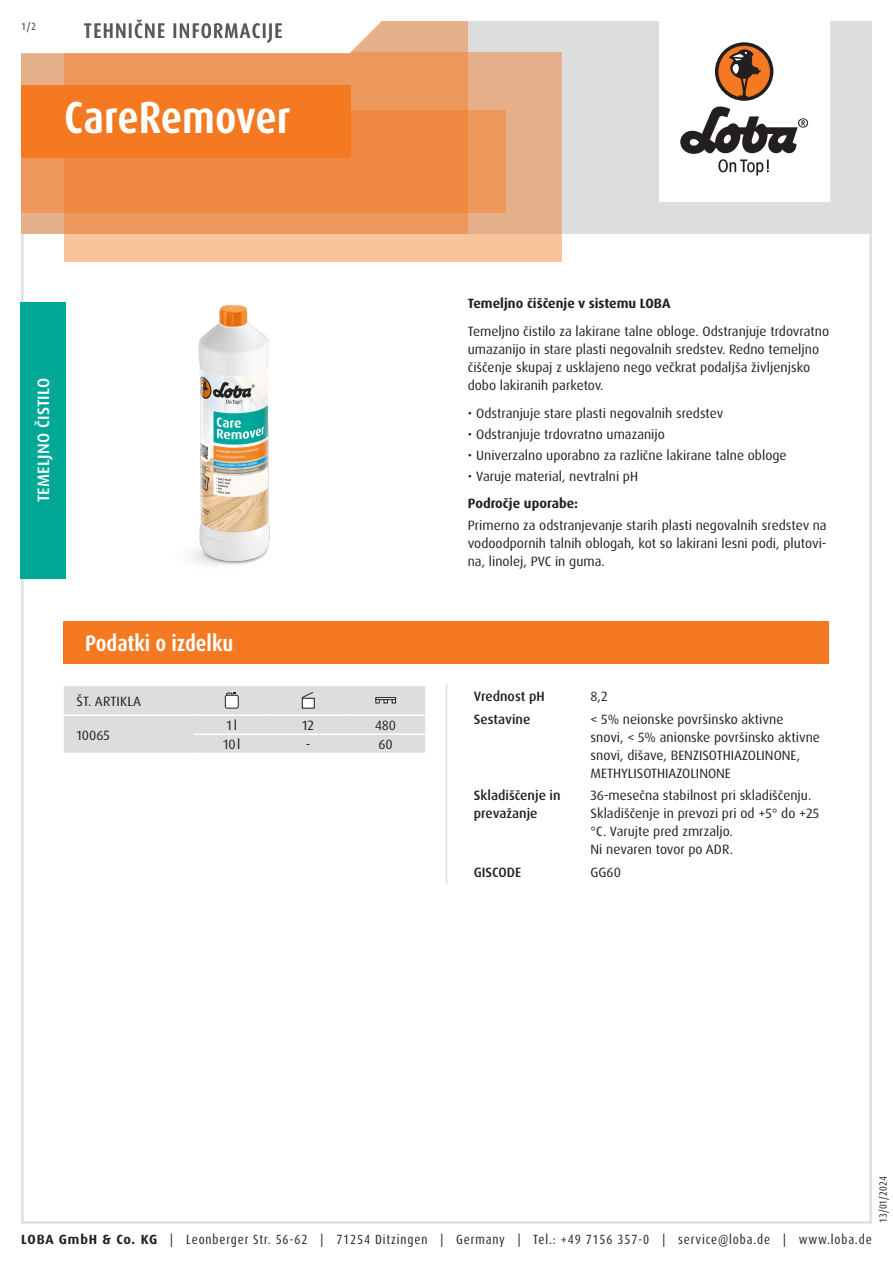
<style>
.page{position:relative;width:893px;height:1263px;background:#fff}
.page>*{position:absolute;margin:0;border:0;box-sizing:border-box;transform-origin:0 0}
.Produktname_weiss{font:700 condensed 45px "Dax Pro";color:#fff}
.Abschnitt{font:700 condensed 22.5px "Dax Pro";color:#fff}
.TI{font:500 condensed 21px "Dax Pro";letter-spacing:.06em;color:#57585a}
.Produktart_Reinigung-Pflege{font:500 16.5px "Dax Pro";letter-spacing:.01em;color:#fff}
.Text{font:13.5px/18px "Dax Pro";color:#231f20}
.Text_ohne_Silbentrennung{font:13.5px/18px "Dax Pro";color:#231f20}
.Text_Medium{font:500 13.5px/18px "Dax Pro";color:#231f20}
.Text_Bold{font:700 13.5px "Dax Pro";color:#231f20}
.Text_zentriert{font:13.5px "Dax Pro";color:#231f20}
.Text_Großbuchstaben{font:13.5px "Dax Pro";letter-spacing:.01em;color:#231f20}
.t1{font:condensed 13.35px "Dax Pro";letter-spacing:.065em;color:#231f20}
.t2{font:condensed 10.5px "Dax Pro";color:#231f20}
.t3{font:500 condensed 10.5px "Dax Pro";color:#57585a}
.s1{font-weight:700;font-stretch:normal}
</style>
<div class="page">
<hr style="left:446px;top:685px;width:1px;height:198px;background:#dcdddf">
<svg style="left:64px;top:686px;width:361px;height:67px;background:#dcdddf"></svg>
<div style="left:375px;top:697px;width:21px;height:3px;border:1px solid #231f20"></div>
<div style="left:64px;top:621px;width:765px;height:42px;background:#f47921"></div>
<img style="left:191px;top:305px;width:79px;height:260px">
<div style="left:20px;top:302px;width:46px;height:276px;background:#00a895"></div>
<div style="left:21px;top:21px;width:851px;height:213px;background:#dcdddf"></div>
<div style="left:659px;top:0;width:170px;height:202px;background:#fff"></div>
<svg style="left:680px;top:106px;width:128px;height:70px"></svg>
<div style="left:715px;top:42px;width:58px;height:59px;background:#231f20;border-radius:50%"></div>
<svg style="left:718px;top:45px;width:52px;height:52px"></svg>
<div style="left:64px;top:52px;width:497px;height:209px;background:linear-gradient(to right,#fec79f,#efb992)"></div>
<div style="left:21px;top:111px;width:485px;height:102px;background:#ec975b"></div>
<svg style="left:21px;top:21px;width:447px;height:213px;background:#ed9150"></svg>
<svg style="left:21px;top:21px;width:411px;height:34px;background:#faede4"></svg>
<div style="left:21px;top:85px;width:330px;height:72px;background:#f47921"></div>
<p class="t3" style="left:21px;top:19px;width:16px">1/2</p>
<p class="TI" style="left:84px;top:17px;width:200px">TEHNIČNE INFORMACIJE</p>
<p class="Produktname_weiss" style="left:64px;top:89px;width:228px">CareRemover</p>
<p class="Produktart_Reinigung-Pflege" style="left:33px;top:502px;width:126px;rotate:-90deg">TEMELJNO ČISTILO</p>
<p class="Abschnitt" style="left:85px;top:629px;width:150px">Podatki o izdelku</p>
<p class="Text_Großbuchstaben" style="left:77px;top:692px;width:66px">ŠT. ARTIKLA</p>
<p class="Text" style="left:77px;top:726px;width:35px">10065</p>
<p class="Text_zentriert" style="left:227px;top:717px;width:12px">1l</p>
<p class="Text_zentriert" style="left:302px;top:717px;width:13px">12</p>
<p class="Text_zentriert" style="left:375px;top:717px;width:22px">480</p>
<p class="Text_zentriert" style="left:223px;top:736px;width:19px">10l</p>
<p class="Text_zentriert" style="left:306px;top:736px;width:6px">-</p>
<p class="Text_zentriert" style="left:378px;top:736px;width:16px">60</p>
<p class="Text_Bold" style="left:468px;top:295px;width:204px">Temeljno čiščenje v sistemu LOBA</p>
<p class="Text" style="left:468px;top:323px;width:363px">Temeljno čistilo za lakirane talne obloge. Odstranjuje trdovratno umazanijo in stare plasti negovalnih sredstev. Redno temeljno čiščenje skupaj z usklajeno nego večkrat podaljša življenjsko dobo lakiranih parketov.</p>
<p class="Text" style="left:468px;top:404px;width:257px">• Odstranjuje stare plasti negovalnih sredstev</p>
<p class="Text" style="left:468px;top:425px;width:199px">• Odstranjuje trdovratno umazanijo</p>
<p class="Text" style="left:468px;top:446px;width:320px">• Univerzalno uporabno za različne lakirane talne obloge</p>
<p class="Text" style="left:468px;top:467px;width:172px">• Varuje material, nevtralni pH</p>
<p class="Text_Bold" style="left:468px;top:495px;width:112px">Področje uporabe:</p>
<p class="Text" style="left:468px;top:516px;width:360px;text-align:justify">Primerno za odstranjevanje starih plasti negovalnih sredstev na vodoodpornih talnih oblogah, kot so lakirani lesni podi, plutovi&shy;na, linolej, PVC in guma.</p>
<p class="Text_Medium" style="left:474px;top:688px;width:73px">Vrednost pH</p>
<p class="Text_ohne_Silbentrennung" style="left:590px;top:688px;width:19px">8,2</p>
<p class="Text_Medium" style="left:474px;top:710px;width:58px">Sestavine</p>
<p class="Text_ohne_Silbentrennung" style="left:590px;top:710px;width:231px">&lt; 5% neionske površinsko aktivne<br>snovi, &lt; 5% anionske površinsko aktivne snovi, dišave, BENZISOTHIAZOLINONE, METHYLISOTHIAZOLINONE</p>
<p class="Text_Medium" style="left:474px;top:787px;width:88px">Skladiščenje in prevažanje</p>
<p class="Text_ohne_Silbentrennung" style="left:590px;top:787px;width:222px">36-mesečna stabilnost pri skladiščenju.</p>
<p class="Text_ohne_Silbentrennung" style="left:590px;top:805px;width:230px">Skladiščenje in prevozi pri od +5° do +25 °C. Varujte pred zmrzaljo.</p>
<p class="Text_ohne_Silbentrennung" style="left:590px;top:841px;width:144px">Ni nevaren tovor po ADR.</p>
<p class="Text_Medium" style="left:474px;top:863px;width:49px">GISCODE</p>
<p class="Text_ohne_Silbentrennung" style="left:590px;top:863px;width:32px">GG60</p>
<p class="t2" style="left:876px;top:1222px;width:48px;rotate:-90deg">13/01/2024</p>
<p class="t1" style="left:21px;top:1230px;width:852px"><span class="s1">LOBA GmbH &amp; Co. KG</span> | Leonberger Str. 56-62 | 71254 Ditzingen | Germany | Tel.: +49 7156 357-0 | service@loba.de | www.loba.de</p>
</div>
